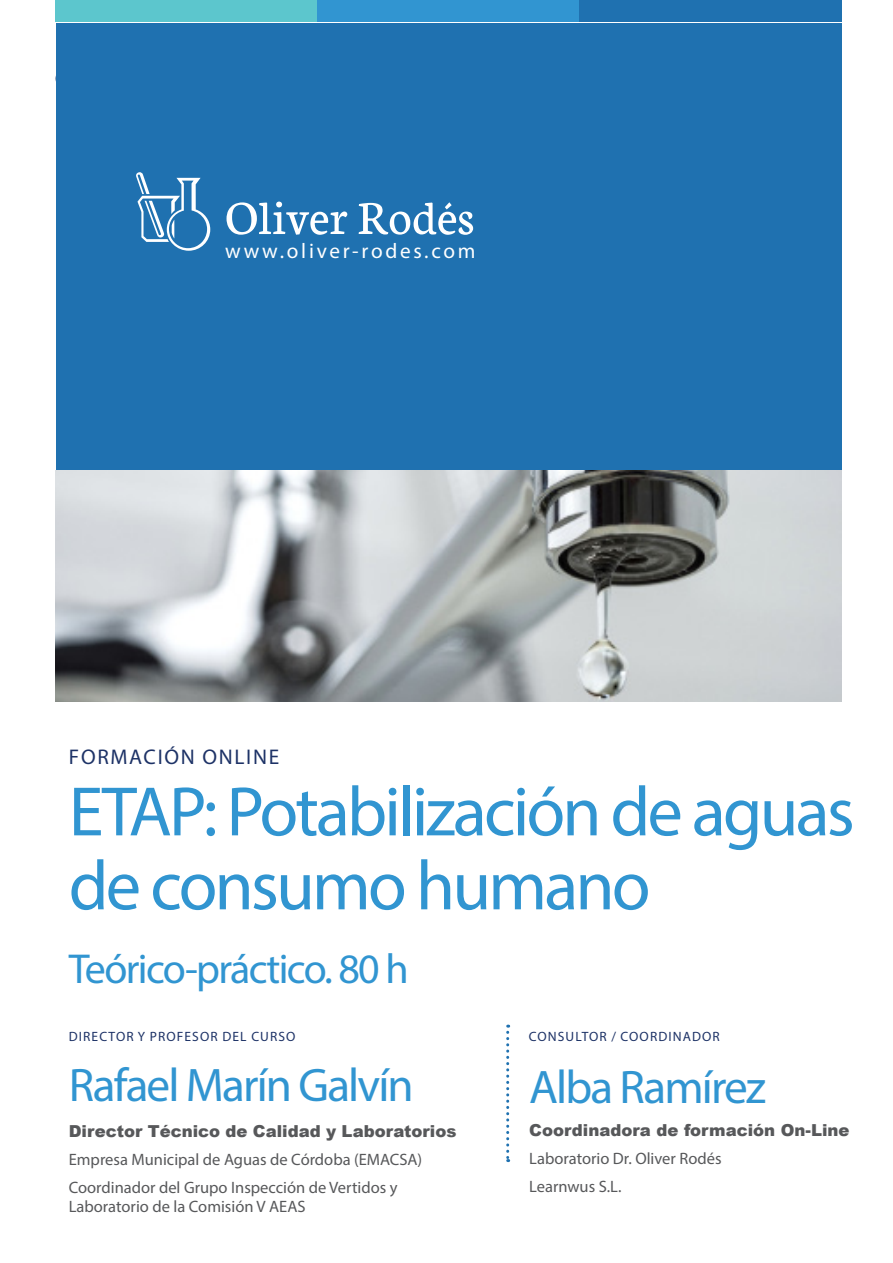
<style>
.page{position:relative;width:893px;height:1263px;background:#fff}
.page>*{position:absolute;margin:0;border:0;box-sizing:border-box;transform-origin:0 0}
.t1{font:70.5px/73.9px "Myriad Pro";letter-spacing:-.04em;color:#3195d1}
.t2{font:47.25px "Myriad Pro";letter-spacing:-.04em;color:#3195d1}
.t3{font:42px "Myriad Pro";letter-spacing:-.04em;color:#3195d1}
.t4{font:21.3px "Myriad Pro";letter-spacing:.08em;color:#1d3266}
.t5{font:21.15px "Myriad Pro";letter-spacing:.13em;color:#fff}
.t6{font:16.5px/19.5px "Myriad Pro";color:#57585a}
.t7{font:900 16.5px "Arial";color:#57585a}
.t8{font:13.5px "Myriad Pro";letter-spacing:.08em;color:#1d3266}
</style>
<div class="page">
<div style="left:55px;top:0;width:262px;height:21px;background:#5cc6cd"></div>
<div style="left:317px;top:0;width:263px;height:21px;background:#3195d1"></div>
<div style="left:580px;top:0;width:262px;height:21px;background:#1f71b0"></div>
<div style="left:56px;top:23px;width:786px;height:447px;background:#1f71b0"></div>
<svg style="left:506px;top:1025px;width:3px;height:137px"></svg>
<svg style="left:227px;top:202px;width:120px;height:33px"></svg>
<svg style="left:359px;top:202px;width:114px;height:33px"></svg>
<svg style="left:136px;top:172px;width:74px;height:79px"></svg>
<img style="left:56px;top:471px;width:786px;height:231px">
<p class="t5" style="left:225px;top:238px;width:252px">www.oliver-rodes.com</p>
<p class="t4" style="left:69px;top:744px;width:212px">FORMACIÓN ONLINE</p>
<p class="t1" style="left:69px;top:774px;width:787px">ETAP: Potabilización de aguas de consumo humano</p>
<p class="t3" style="left:69px;top:943px;width:341px">Teórico-práctico. 80 h</p>
<p class="t8" style="left:69px;top:1028px;width:228px">DIRECTOR Y PROFESOR DEL CURSO</p>
<p class="t8" style="left:529px;top:1028px;width:192px">CONSULTOR / COORDINADOR</p>
<p class="t2" style="left:69px;top:1056px;width:346px">Rafael Marín Galvín</p>
<p class="t2" style="left:529px;top:1058px;width:238px">Alba Ramírez</p>
<p class="t7" style="left:69px;top:1119px;width:389px">Director Técnico de Calidad y Laboratorios</p>
<p class="t6" style="left:69px;top:1149px;width:355px">Empresa Municipal de Aguas de Córdoba (EMACSA)</p>
<p class="t6" style="left:69px;top:1177px;width:330px">Coordinador del Grupo Inspección de Vertidos y<br>Laboratorio de la Comisión V AEAS</p>
<p class="t7" style="left:529px;top:1118px;width:322px">Coordinadora de formación On-Line</p>
<p class="t6" style="left:529px;top:1148px;width:194px">Laboratorio Dr. Oliver Rodés</p>
<p class="t6" style="left:529px;top:1176px;width:94px">Learnwus S.L.</p>
</div>
